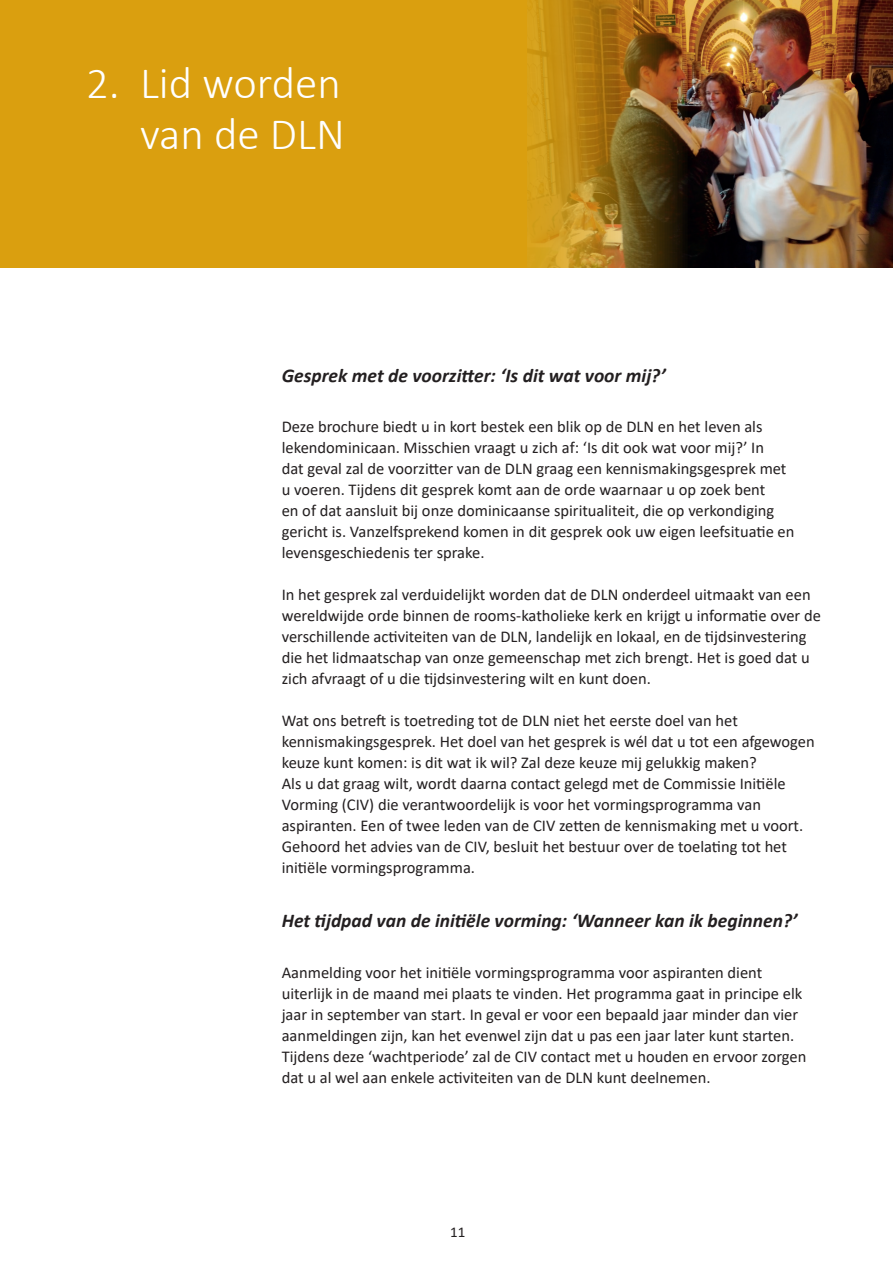
<style>
.page{position:relative;width:893px;height:1263px;background:#fff}
.page>*{position:absolute;margin:0;border:0;box-sizing:border-box;transform-origin:0 0}
.t1{font:300 45px/51.8px "Calibri";color:#fff;text-align:right}
.t2{font:italic 700 19.5px "Calibri";color:#231f20}
.t3{font:16.5px/21px "Calibri";color:#231f20}
.t4{font:15px "Calibri";color:#231f20}
</style>
<div class="page">
<div style="left:0;top:0;width:893px;height:268px;background:#da9f0f"></div>
<img style="left:527px;top:0;width:366px;height:268px">
<h1 class="t1" style="left:86px;top:56px;width:260px">2. Lid worden van de DLN</h1>
<p class="t2" style="left:282px;top:361px;width:385px">Gesprek met de voorzitter: ‘Is dit wat voor mij?’</p>
<p class="t3" style="left:282px;top:416px;width:514px">Deze brochure biedt u in kort bestek een blik op de DLN en het leven als lekendominicaan. Misschien vraagt u zich af: ‘Is dit ook wat voor mij?’ In<br>dat geval zal de voorzitter van de DLN graag een kennismakingsgesprek met u voeren. Tijdens dit gesprek komt aan de orde waarnaar u op zoek bent<br>en of dat aansluit bij onze dominicaanse spiritualiteit, die op verkondiging gericht is. Vanzelfsprekend komen in dit gesprek ook uw eigen leefsituatie en levensgeschiedenis ter sprake.</p>
<p class="t3" style="left:282px;top:584px;width:541px">In het gesprek zal verduidelijkt worden dat de DLN onderdeel uitmaakt van een wereldwijde orde binnen de rooms-katholieke kerk en krijgt u informatie over de verschillende activiteiten van de DLN, landelijk en lokaal, en de tijdsinvestering die het lidmaatschap van onze gemeenschap met zich brengt. Het is goed dat u zich afvraagt of u die tijdsinvestering wilt en kunt doen.</p>
<p class="t3" style="left:282px;top:710px;width:534px">Wat ons betreft is toetreding tot de DLN niet het eerste doel van het kennismakingsgesprek. Het doel van het gesprek is wél dat u tot een afgewogen keuze kunt komen: is dit wat ik wil? Zal deze keuze mij gelukkig maken?<br>Als u dat graag wilt, wordt daarna contact gelegd met de Commissie Initiële Vorming (CIV) die verantwoordelijk is voor het vormingsprogramma van aspiranten. Een of twee leden van de CIV zetten de kennismaking met u voort.<br>Gehoord het advies van de CIV, besluit het bestuur over de toelating tot het initiële vormingsprogramma.</p>
<p class="t2" style="left:282px;top:907px;width:517px">Het tijdpad van de initiële vorming: ‘Wanneer kan ik beginnen?’</p>
<p class="t3" style="left:282px;top:962px;width:526px">Aanmelding voor het initiële vormingsprogramma voor aspiranten dient uiterlijk in de maand mei plaats te vinden. Het programma gaat in principe elk jaar in september van start. In geval er voor een bepaald jaar minder dan vier aanmeldingen zijn, kan het evenwel zijn dat u pas een jaar later kunt starten.<br>Tijdens deze ‘wachtperiode’ zal de CIV contact met u houden en ervoor zorgen dat u al wel aan enkele activiteiten van de DLN kunt deelnemen.</p>
<p class="t4" style="left:450px;top:1221px;width:17px">11</p>
</div>
